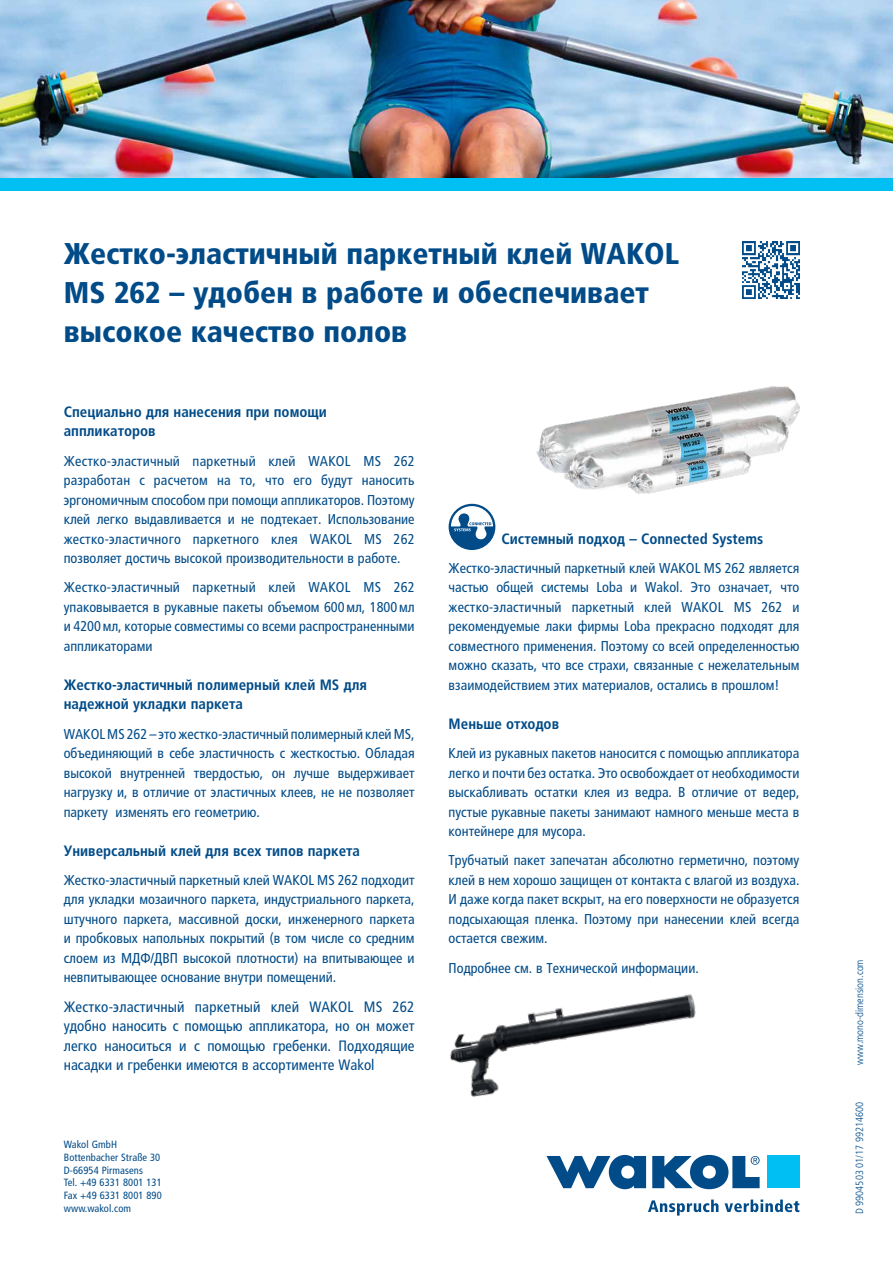
<style>
.page{position:relative;width:893px;height:1263px;background:#fff}
.page>*{position:absolute;margin:0;border:0;box-sizing:border-box;transform-origin:0 0}
.t1{font:900 condensed 30px/39px "Frutiger LTCYR";color:#004b88}
.t2{font:700 condensed 15px/19.5px "Frutiger LTCYR";color:#004b88}
.t3{font:condensed 15px/19.5px "Frutiger LTCYR";color:#004b88;text-align:justify}
.t4{font:condensed 14.25px/19.5px "Frutiger LTCYR";color:#004b88;text-align:justify}
.t5{font:condensed 10.5px/12.8px "Frutiger";letter-spacing:.01em;color:#004b88}
.t6{font:300 condensed 10.5px "Frutiger LT Pro";color:#004b88}
.s1{font-family:"Frutiger"}
</style>
<div class="page">
<img style="left:0;top:0;width:893px;height:179px">
<div style="left:0;top:179px;width:893px;height:12px;background:#00c0f3"></div>
<svg style="left:648px;top:1199px;width:70px;height:16px"></svg>
<svg style="left:725px;top:1199px;width:74px;height:13px"></svg>
<svg style="left:546px;top:1155px;width:100px;height:34px"></svg>
<svg style="left:652px;top:1155px;width:108px;height:34px"></svg>
<div style="left:767px;top:1156px;width:32px;height:32px;background:#00c0f3"></div>
<img style="left:742px;top:241px;width:57px;height:57px">
<svg style="left:449px;top:504px;width:46px;height:46px"></svg>
<img style="left:536px;top:386px;width:264px;height:108px">
<img style="left:450px;top:994px;width:246px;height:103px">
<h1 class="t1" style="left:64px;top:235px;width:617px">Жестко-эластичный паркетный клей WAKOL<br>MS 262 – удобен в работе и обеспечивает высокое качество полов</h1>
<p class="t2" style="left:64px;top:402px;width:265px">Специально для нанесения при помощи аппликаторов</p>
<p class="t4" style="left:64px;top:451px;width:352px">Жестко-эластичный паркетный клей WAKOL MS 262 разработан с расчетом на то, что его будут наносить эргономичным способом при помощи аппликаторов. Поэтому клей легко выдавливается и не подтекает. Использование жестко-эластичного паркетного клея WAKOL MS 262 позволяет достичь высокой производительности в работе.</p>
<p class="t4" style="left:64px;top:578px;width:352px">Жестко-эластичный паркетный клей WAKOL MS 262 упаковывается в рукавные пакеты объемом 600мл, 1800мл и 4200мл, которые совместимы со всеми распространенными аппликаторами</p>
<p class="t2" style="left:64px;top:675px;width:305px">Жестко-эластичный полимерный клей MS для надежной укладки паркета</p>
<p class="t4" style="left:64px;top:724px;width:352px">WAKOL MS 262 – это жестко-эластичный полимерный клей MS, объединяющий в себе эластичность с жесткостью. Обладая высокой внутренней твердостью, он лучше выдерживает нагрузку и, в отличие от эластичных клеев, не не позволяет паркету изменять его геометрию.</p>
<p class="t2" style="left:64px;top:841px;width:298px">Универсальный клей для всех типов паркета</p>
<p class="t4" style="left:64px;top:871px;width:352px">Жестко-эластичный паркетный клей WAKOL MS 262 подходит для укладки мозаичного паркета, индустриального паркета, штучного паркета, массивной доски, инженерного паркета и пробковых напольных покрытий (в том числе со средним слоем из МДФ/ДВП высокой плотности) на впитывающее и невпитывающее основание внутри помещений.</p>
<p class="t3" style="left:64px;top:997px;width:352px">Жестко-эластичный паркетный клей WAKOL MS 262 удобно наносить с помощью аппликатора, но он может легко наноситься и с помощью гребенки. Подходящие насадки и гребенки имеются в ассортименте Wakol</p>
<p class="t5" style="left:64px;top:1138px;width:100px">Wakol GmbH<br>Bottenbacher Straße 30<br>D-66954 Pirmasens<br>Tel. +49 6331 8001 131<br>Fax +49 6331 8001 890 www.wakol.com</p>
<p class="t2" style="left:502px;top:529px;width:263px">Системный подход – Connected Systems</p>
<p class="t4" style="left:449px;top:559px;width:352px">Жестко-эластичный паркетный клей WAKOL MS 262 является частью общей системы Loba и Wakol. Это означает, что жестко-эластичный паркетный клей WAKOL MS 262 и рекомендуемые лаки фирмы Loba прекрасно подходят для совместного применения. Поэтому со всей определенностью можно сказать, что все страхи, связанные с нежелательным взаимодействием этих материалов, остались в прошлом<span class="s1">!</span></p>
<p class="t2" style="left:449px;top:714px;width:112px">Меньше отходов</p>
<p class="t4" style="left:449px;top:744px;width:352px">Клей из рукавных пакетов наносится с помощью аппликатора легко и почти без остатка. Это освобождает от необходимости выскабливать остатки клея из ведра. В отличие от ведер, пустые рукавные пакеты занимают намного меньше места в контейнере для мусора.</p>
<p class="t4" style="left:449px;top:851px;width:352px">Трубчатый пакет запечатан абсолютно герметично, поэтому клей в нем хорошо защищен от контакта с влагой из воздуха.<br>И даже когда пакет вскрыт, на его поверхности не образуется подсыхающая пленка. Поэтому при нанесении клей всегда остается свежим.</p>
<p class="t4" style="left:449px;top:958px;width:252px">Подробнее см. в Технической информации.</p>
<p class="t6" style="left:854px;top:1065px;width:107px;rotate:-90deg">www.mono-dimension.com</p>
<p class="t6" style="left:854px;top:1214px;width:114px;rotate:-90deg">D 9904503 01/17 99214600</p>
</div>
